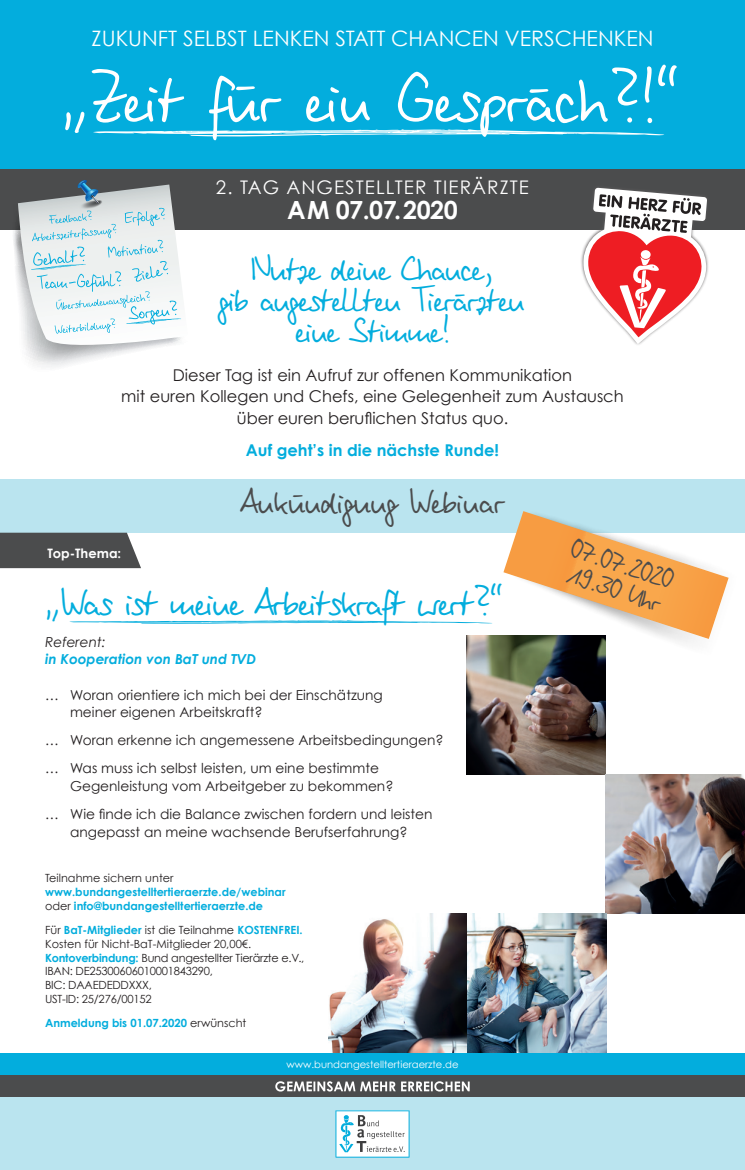
<style>
.page{position:relative;width:745px;height:1170px;background:#fff}
.page>*{position:absolute;margin:0;border:0;box-sizing:border-box;transform-origin:0 0}
.t1{font:73.75px "BEWERSDORFF";color:#fff}
.t2{font:41.25px "BEWERSDORFF";letter-spacing:-.02em;color:#03addd}
.t3{font:37.5px/31.2px "BEWERSDORFF";letter-spacing:-.02em;color:#03addd;text-align:center}
.t4{font:37.5px "BEWERSDORFF";color:#4b4c4d}
.t5{font:28.75px/25.5px "BEWERSDORFF";color:#4b4c4d}
.t6{font:700 25px "Century Gothic";letter-spacing:-.02em;color:#fff}
.t7{font:21.25px "Century Gothic";color:#fff}
.t8{font:18.75px "Century Gothic";letter-spacing:.06em;color:#fff}
.t9{font:16.25px/21.2px "Century Gothic";color:#231f20;text-align:center}
.t10{font:700 16.25px "Century Gothic";color:#03addd}
.t11{font:13.75px/28.1px "Century Gothic";color:#231f20}
.t12{font:italic 700 13.75px "Century Gothic";color:#03addd}
.t13{font:italic 13.75px "Century Gothic";color:#231f20}
.t14{font:700 13px "Century Gothic";color:#fff}
.t15{font:11.25px/13.8px "Century Gothic";letter-spacing:-.02em;color:#231f20}
.t16{font:700 11.25px/13.8px "Century Gothic";color:#03addd}
.t17{font:11.25px "Century Gothic";color:#231f20}
.t18{font:10px "Century Gothic";color:#fff}
.s1{font-weight:400;color:#231f20}
.s2{font-weight:700;color:#03addd}
</style>
<div class="page">
<img style="left:466px;top:676px;width:139px;height:98px">
<img style="left:605px;top:774px;width:139px;height:139px">
<img style="left:328px;top:913px;width:278px;height:139px">
<div style="left:0;top:0;width:744px;height:200px;background:#03addd"></div>
<div style="left:0;top:479px;width:744px;height:53px;background:#bae4ef"></div>
<div style="left:0;top:1052px;width:744px;height:23px;background:#03addd"></div>
<div style="left:0;top:1075px;width:744px;height:22px;background:#4b4c4d"></div>
<div style="left:0;top:169px;width:744px;height:60px;background:#4b4c4d"></div>
<div style="left:0;top:1097px;width:744px;height:72px;background:#bae4ef"></div>
<svg style="left:275px;top:1081px;width:194px;height:10px"></svg>
<img style="left:571px;top:187px;width:146px;height:158px">
<svg style="left:582px;top:188px;width:124px;height:156px"></svg>
<svg style="left:335px;top:1110px;width:74px;height:47px;background:#d7e7ec"></svg>
<svg style="left:93px;top:129px;width:570px;height:8px"></svg>
<svg style="left:69px;top:620px;width:396px;height:4px"></svg>
<svg style="left:11px;top:180px;width:178px;height:187px"></svg>
<svg style="left:0;top:532px;width:141px;height:36px;background:#555758"></svg>
<img style="left:465px;top:532px;width:279px;height:144px">
<svg style="left:503px;top:511px;width:225px;height:128px"></svg>
<h3 class="t7" style="left:91px;top:25px;width:563px">ZUKUNFT SELBST LENKEN STATT CHANCEN VERSCHENKEN</h3>
<h1 class="t1" style="left:61px;top:52px;width:623px">„Zeit für ein Gespräch?!“</h1>
<h3 class="t8" style="left:216px;top:176px;width:314px">2. TAG ANGESTELLTER TIERÄRZTE</h3>
<h3 class="t6" style="left:287px;top:194px;width:172px">AM 07.07.2020</h3>
<h3 class="t3" style="left:220px;top:254px;width:307px">Nutze deine Chance,<br>gib angestellten Tierärzten eine Stimme!</h3>
<p class="t9" style="left:121px;top:364px;width:503px">Dieser Tag ist ein Aufruf zur offenen Kommunikation<br>mit euren Kollegen und Chefs, eine Gelegenheit zum Austausch über euren beruflichen Status quo.</p>
<p class="t10" style="left:246px;top:439px;width:254px">Auf geht’s in die nächste Runde!</p>
<h3 class="t4" style="left:240px;top:477px;width:265px">Ankündigung Webinar</h3>
<p class="t14" style="left:47px;top:544px;width:75px">Top-Thema:</p>
<h3 class="t5" style="left:575px;top:536px;width:108px;rotate:18deg">07.07.2020<br>19.30 Uhr</h3>
<h2 class="t2" style="left:45px;top:576px;width:461px">„Was ist meine Arbeitskraft wert?“</h2>
<p class="t13" style="left:45px;top:633px;width:62px">Referent:</p>
<p class="t12" style="left:45px;top:650px;width:212px">in Kooperation von BaT und TVD</p>
<p class="t11" style="left:70px;top:685px;width:314px;line-height:17.5px;text-indent:-25px">… Woran orientiere ich mich bei der Einschätzung meiner eigenen Arbeitskraft?</p>
<p class="t11" style="left:45px;top:726px;width:400px">… Woran erkenne ich angemessene Arbeitsbedingungen? … Was muss ich selbst leisten, um eine bestimmte</p>
<p class="t11" style="left:45px;top:771px;width:389px;text-indent:25px">Gegenleistung vom Arbeitgeber zu bekommen?<br>… Wie finde ich die Balance zwischen fordern und leisten</p>
<p class="t11" style="left:70px;top:817px;width:339px">angepasst an meine wachsende Berufserfahrung?</p>
<p class="t17" style="left:45px;top:871px;width:130px">Teilnahme sichern unter</p>
<p class="t16" style="left:45px;top:884px;width:242px">www.bundangestelltertieraerzte.de/webinar <span class="s1">oder</span> info@bundangestelltertieraerzte.de</p>
<p class="t15" style="left:45px;top:922px;width:260px">Für <span class="s2">BaT-Mitglieder</span> ist die Teilnahme <span class="s2">KOSTENFREI.<br></span>Kosten für Nicht-BaT-Mitglieder 20,00€.<br><span class="s2">Kontoverbindung:</span> Bund angestellter Tierärzte e.V., IBAN: DE25300606010001843290,<br>BIC: DAAEDEDDXXX,<br>UST-ID: 25/276/00152</p>
<p class="t16" style="left:45px;top:1015px;width:203px">Anmeldung bis 01.07.2020 <span class="s1">erwünscht</span></p>
<p class="t18" style="left:286px;top:1057px;width:173px">www.bundangestelltertieraerzte.de</p>
</div>
